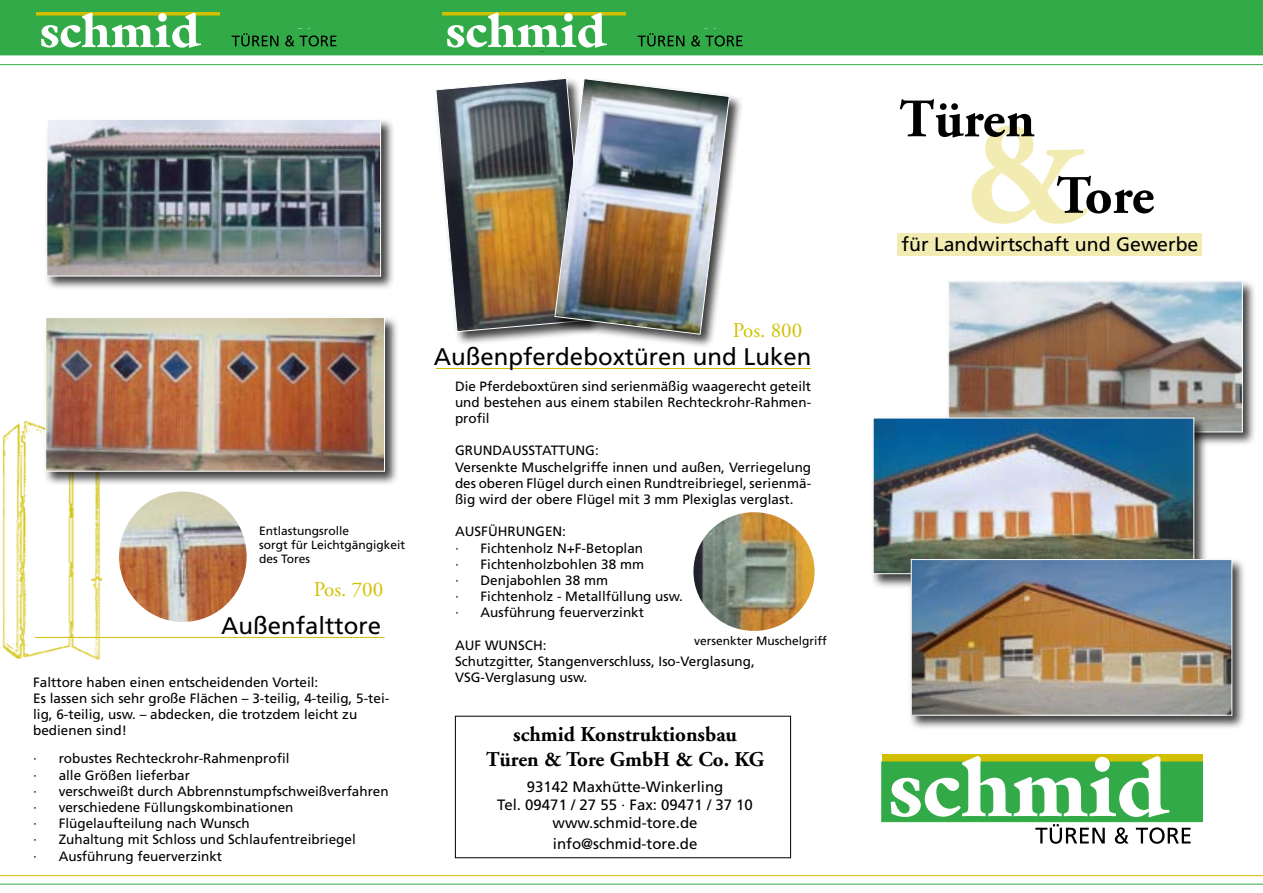
<style>
.page{position:relative;width:1263px;height:893px;background:#fff}
.page>*{position:absolute;margin:0;border:0;box-sizing:border-box;transform-origin:0 0}
.t1{font:700 150px "Adobe Garamond";color:#f2ecb3}
.t2{font:700 54px "Adobe Garamond";color:#000}
.t3{font:24px "Frutiger";color:#000}
.t4{font:700 21px/25.2px "Adobe Garamond";color:#000;text-align:center}
.t5{font:21px "Adobe Garamond";color:#d2c000}
.t6{font:19.5px "Frutiger";color:#000}
.t7{font:15px/18px "Frutiger";color:#000;text-align:center}
.t8{font:13.5px/16.2px "Frutiger";color:#000}
.t9{font:12px/14.4px "Frutiger";color:#000}
</style>
<div class="page">
<img style="left:2px;top:420px;width:101px;height:239px">
<div style="left:0;top:0;width:1263px;height:55px;background:#31aa47"></div>
<hr style="left:0;top:64px;width:1263px;height:1px;background:#31aa47">
<hr style="left:0;top:884px;width:1263px;height:1px;background:#31aa47">
<hr style="left:0;top:875px;width:1263px;height:1px;background:#d2c000">
<div style="left:897px;top:234px;width:305px;height:22px;background:#f2ecb3"></div>
<div style="left:882px;top:754px;width:320px;height:14px;background:#d2c000"></div>
<div style="left:881px;top:762px;width:322px;height:60px;background:#31aa47"></div>
<svg style="left:891px;top:756px;width:278px;height:61px"></svg>
<svg style="left:1035px;top:824px;width:70px;height:20px"></svg>
<svg style="left:1115px;top:827px;width:14px;height:17px"></svg>
<svg style="left:1136px;top:827px;width:54px;height:17px"></svg>
<svg style="left:36px;top:12px;width:184px;height:4px"></svg>
<div style="left:36px;top:16px;width:184px;height:34px;background:#31aa47"></div>
<svg style="left:41px;top:12px;width:160px;height:36px"></svg>
<svg style="left:442px;top:12px;width:184px;height:4px"></svg>
<div style="left:442px;top:16px;width:184px;height:34px;background:#31aa47"></div>
<svg style="left:447px;top:12px;width:160px;height:36px"></svg>
<svg style="left:218px;top:29px;width:127px;height:17px;background:#288d3a"></svg>
<svg style="left:624px;top:29px;width:126px;height:17px;background:#288c3a"></svg>
<div style="left:946px;top:279px;width:317px;height:174px;background:#000;opacity:.75"></div>
<img style="left:950px;top:283px;width:291px;height:147px">
<div style="left:948px;top:281px;width:295px;height:151px;border:1px solid #fff"></div>
<div style="left:870px;top:415px;width:344px;height:180px;background:#000;opacity:.75"></div>
<img style="left:875px;top:420px;width:317px;height:152px">
<div style="left:909px;top:557px;width:344px;height:179px;background:#000;opacity:.75"></div>
<img style="left:913px;top:561px;width:317px;height:153px">
<div style="left:911px;top:559px;width:321px;height:157px;border:1px solid #fff"></div>
<div style="left:433px;top:76px;width:175px;height:276px;background:#000;opacity:.75"></div>
<img style="left:435px;top:78px;width:117px;height:254px">
<hr style="left:436px;top:368px;width:375px;height:1px;background:#d2c000">
<hr style="left:35px;top:637px;width:350px;height:1px;background:#d2c000">
<div style="left:552px;top:76px;width:198px;height:279px;background:#000;opacity:.75"></div>
<img style="left:554px;top:78px;width:176px;height:257px">
<div style="left:44px;top:117px;width:357px;height:180px;background:#000;opacity:.75"></div>
<img style="left:48px;top:121px;width:331px;height:153px">
<div style="left:46px;top:119px;width:335px;height:157px;border:1px solid #fff"></div>
<div style="left:43px;top:315px;width:363px;height:177px;background:#000;opacity:.75"></div>
<img style="left:47px;top:319px;width:336px;height:151px">
<div style="left:45px;top:317px;width:340px;height:155px;border:1px solid #fff"></div>
<img style="left:693px;top:512px;width:122px;height:119px">
<img style="left:119px;top:492px;width:128px;height:130px">
<p class="t9" style="left:259px;top:523px;width:148px">Entlastungsrolle<br>sorgt für Leichtgängigkeit des Tores</p>
<h3 class="t5" style="left:314px;top:578px;width:71px">Pos. 700</h3>
<h3 class="t3" style="left:221px;top:612px;width:162px">Außenfalttore</h3>
<p class="t8" style="left:33px;top:674px;width:358px">Falttore haben einen entscheidenden Vorteil:<br>Es lassen sich sehr große Flächen – 3-teilig, 4-teilig, 5-tei&shy;lig, 6-teilig, usw. – abdecken, die trotzdem leicht zu bedienen sind!</p>
<p class="t8" style="left:33px;top:750px;width:357px">· robustes Rechteckrohr-Rahmenprofil<br>· alle Größen lieferbar<br>· verschweißt durch Abbrennstumpfschweißverfahren · verschiedene Füllungskombinationen<br>· Flügelaufteilung nach Wunsch<br>· Zuhaltung mit Schloss und Schlaufentreibriegel<br>· Ausführung feuerverzinkt</p>
<h3 class="t5" style="left:733px;top:319px;width:71px">Pos. 800</h3>
<h3 class="t3" style="left:434px;top:343px;width:379px">Außenpferdeboxtüren und Luken</h3>
<p class="t8" style="left:455px;top:378px;width:358px;text-align:justify">Die Pferdeboxtüren sind serienmäßig waagerecht geteilt und bestehen aus einem stabilen Rechteckrohr-Rahmen&shy;profil</p>
<p class="t8" style="left:455px;top:443px;width:358px">GRUNDAUSSTATTUNG:<br>Versenkte Muschelgriffe innen und außen, Verriegelung des oberen Flügel durch einen Rundtreibriegel, serienmä&shy;ßig wird der obere Flügel mit 3 mm Plexiglas verglast.</p>
<p class="t8" style="left:455px;top:524px;width:230px">AUSFÜHRUNGEN:<br>· Fichtenholz N+F-Betoplan<br>· Fichtenholzbohlen 38 mm<br>· Denjabohlen 38 mm<br>· Fichtenholz - Metallfüllung usw. · Ausführung feuerverzinkt</p>
<p class="t8" style="left:455px;top:637px;width:301px">AUF WUNSCH:<br>Schutzgitter, Stangenverschluss, Iso-Verglasung,<br>VSG-Verglasung usw.</p>
<p class="t9" style="left:694px;top:633px;width:134px">versenkter Muschelgriff</p>
<h3 class="t4" style="left:486px;top:722px;width:280px">schmid Konstruktionsbau<br>Türen &amp; Tore GmbH &amp; Co. KG</h3>
<p class="t7" style="left:497px;top:777px;width:257px">93142 Maxhütte-Winkerling<br>Tel. 09471 / 27 55 · Fax: 09471 / 37 10 www.schmid-tore.de</p>
<p class="t7" style="left:553px;top:835px;width:146px">info@schmid-tore.de</p>
<h2 class="t2" style="left:899px;top:90px;width:137px">Türen</h2>
<h1 class="t1" style="left:963px;top:92px;width:125px">&amp;</h1>
<h2 class="t2" style="left:1056px;top:166px;width:99px">Tore</h2>
<h3 class="t6" style="left:901px;top:233px;width:298px">für Landwirtschaft und Gewerbe</h3>
</div>
